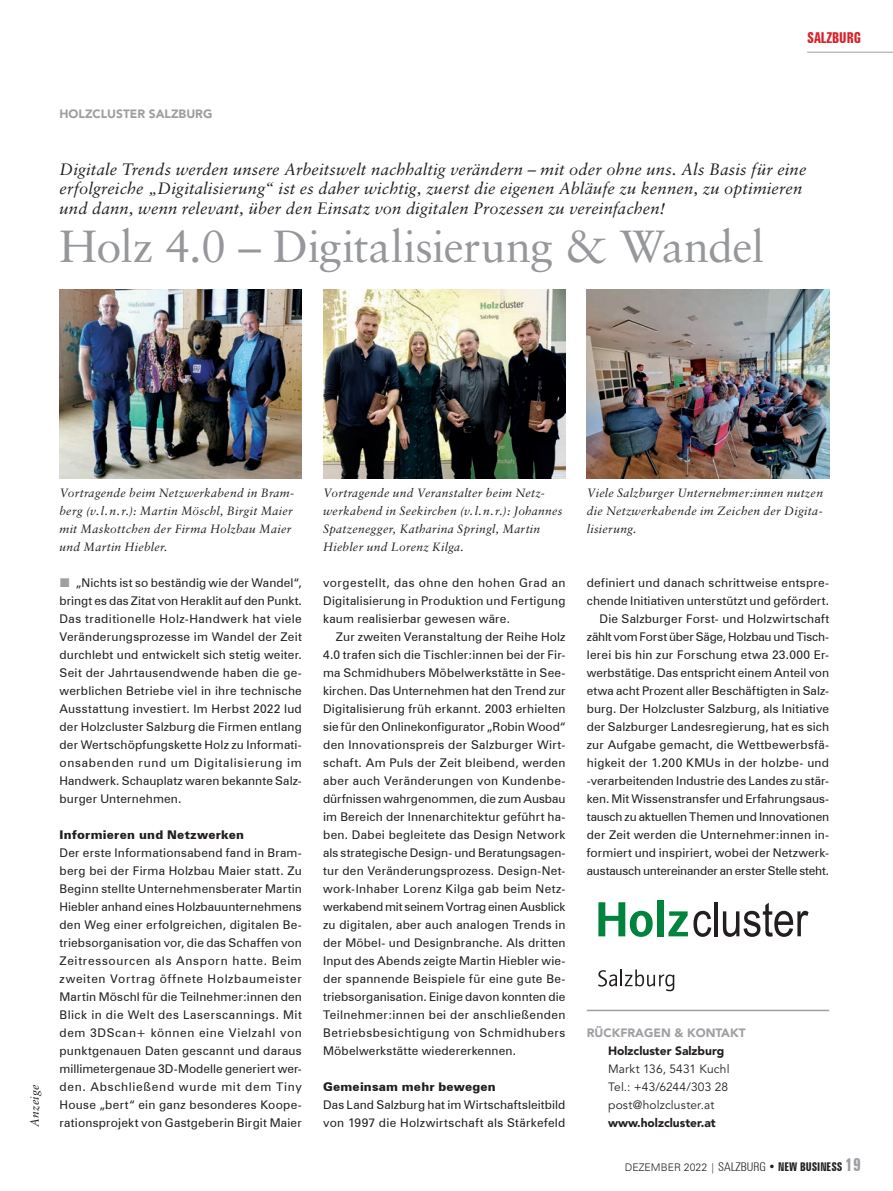
<style>
.page{position:relative;width:893px;height:1191px;background:#fff}
.page>*{position:absolute;margin:0;border:0;box-sizing:border-box;transform-origin:0 0}
.t1{font:45px "Sabon LT Std";letter-spacing:-.015em;color:#95979a}
.t2{font:italic 16.5px/19.5px "Sabon LT Std";letter-spacing:.01em;color:#231f20}
.t3{font:700 extra-condensed 15px "Zurich BT";color:#da2128}
.t4{font:12px/18px "Zurich BT";letter-spacing:.01em;color:#231f20;text-align:justify}
.t5{font:italic 12px/18px "Sabon LT Std";letter-spacing:.025em;color:#231f20}
.t6{font:12px/18px "Avenir LT Std";letter-spacing:.015em;color:#231f20}
.t7{font:900 12px "Zurich BT";letter-spacing:.015em;color:#231f20}
.t8{font:900 12px "Avenir LT Std";color:#9d9fa2}
.t9{font:900 12px "Avenir LT Std";color:#231f20}
.t10{font:300 10.5px "Zurich BT";color:#231f20}
.s1{font-stretch:condensed;font-size:12px}
.s2{font-weight:700;font-stretch:extra-condensed;font-size:12px}
.s3{font-weight:700;font-stretch:extra-condensed;font-size:18px;color:#9d9fa2}
</style>
<div class="page">
<hr style="left:807px;top:52px;width:86px;height:1px;background:#9d9fa2">
<img style="left:60px;top:290px;width:242px;height:188px">
<img style="left:323px;top:290px;width:243px;height:188px">
<img style="left:587px;top:290px;width:242px;height:188px">
<hr style="left:587px;top:1009px;width:242px;height:2px;background:#9d9fa2">
<svg style="left:598px;top:902px;width:55px;height:35px"></svg>
<div style="left:657px;top:899px;width:7px;height:37px;background:#00843d"></div>
<svg style="left:598px;top:969px;width:76px;height:22px"></svg>
<svg style="left:668px;top:910px;width:43px;height:27px"></svg>
<hr style="left:714px;top:902px;width:3px;height:34px;background:#231f20">
<svg style="left:723px;top:902px;width:85px;height:35px"></svg>
<p class="t8" style="left:60px;top:107px;width:154px">HOLZCLUSTER SALZBURG</p>
<p class="t3" style="left:807px;top:29px;width:55px">SALZBURG</p>
<p class="t2" style="left:60px;top:159px;width:748px">Digitale Trends werden unsere Arbeitswelt nachhaltig verändern – mit oder ohne uns. Als Basis für eine erfolgreiche „Digitalisierung“ ist es daher wichtig, zuerst die eigenen Abläufe zu kennen, zu optimieren und dann, wenn relevant, über den Einsatz von digitalen Prozessen zu vereinfachen!</p>
<h1 class="t1" style="left:60px;top:219px;width:706px">Holz 4.0 – Digitalisierung &amp; Wandel</h1>
<p class="t5" style="left:26px;top:1126px;width:44px;rotate:-90deg">Anzeige</p>
<p class="t5" style="left:60px;top:483px;width:236px">Vortragende beim Netzwerkabend in Bram&shy;berg (v. l. n. r.): Martin Möschl, Birgit Maier mit Maskottchen der Firma Holzbau Maier und Martin Hiebler.</p>
<p class="t4" style="left:60px;top:573px;width:244px;text-indent:17px">„Nichts ist so beständig wie der Wandel“, bringt es das Zitat von Heraklit auf den Punkt.<br>Das traditionelle Holz-Handwerk hat viele Veränderungsprozesse im Wandel der Zeit durchlebt und entwickelt sich stetig weiter.<br>Seit der Jahrtausendwende haben die ge&shy;werblichen Betriebe viel in ihre technische Ausstattung investiert. Im Herbst 2022 lud der Holzcluster Salzburg die Firmen entlang der Wertschöpfungskette Holz zu Informati&shy;onsabenden rund um Digitalisierung im Handwerk. Schauplatz waren bekannte Salz&shy;burger Unternehmen.</p>
<p class="t7" style="left:60px;top:827px;width:186px">Informieren und Netzwerken</p>
<p class="t4" style="left:60px;top:843px;width:244px">Der erste Informationsabend fand in Bram&shy;berg bei der Firma Holzbau Maier statt. Zu Beginn stellte Unternehmensberater Martin Hiebler anhand eines Holzbauunternehmens den Weg einer erfolgreichen, digitalen Be&shy;triebsorganisation vor, die das Schaffen von Zeitressourcen als Ansporn hatte. Beim zweiten Vortrag öffnete Holzbaumeister Martin Möschl für die Teilnehmer:innen den Blick in die Welt des Laserscannings. Mit dem 3DScan+ können eine Vielzahl von punktgenauen Daten gescannt und daraus millimetergenaue 3D-Modelle generiert wer&shy;den. Abschließend wurde mit dem Tiny House „bert“ ein ganz besonderes Koope&shy;rationsprojekt von Gastgeberin Birgit Maier</p>
<p class="t5" style="left:323px;top:483px;width:241px">Vortragende und Veranstalter beim Netz&shy;werkabend in Seekirchen (v. l. n. r.): Johannes Spatzenegger, Katharina Springl, Martin Hiebler und Lorenz Kilga.</p>
<p class="t5" style="left:587px;top:483px;width:238px;text-align:justify">Viele Salzburger Unternehmer:innen nutzen die Netzwerkabende im Zeichen der Digita&shy;lisierung.</p>
<p class="t4" style="left:323px;top:573px;width:244px">vorgestellt, das ohne den hohen Grad an Digitalisierung in Produktion und Fertigung kaum realisierbar gewesen wäre.</p>
<p class="t4" style="left:323px;top:627px;width:244px;text-indent:13px">Zur zweiten Veranstaltung der Reihe Holz 4.0 trafen sich die Tisch le r:in nen bei der Fir&shy;ma Schmidhubers Möbelwerkstätte in See&shy;kirchen. Das Unternehmen hat den Trend zur Digitalisierung früh erkannt. 2003 erhielten sie für den Onlinekonfigurator „Robin Wood“ den Innovationspreis der Salzburger Wirt&shy;schaft. Am Puls der Zeit bleibend, werden aber auch Veränderungen von Kundenbe&shy;dürfnissen wahrgenommen, die zum Ausbau im Bereich der Innenarchitektur geführt ha&shy;ben. Dabei begleitete das Design Network als strategische Design- und Beratungsagen&shy;tur den Veränderungsprozess. Design-Net&shy;work-Inhaber Lorenz Kilga gab beim Netz&shy;werkabend mit seinem Vortrag einen Ausblick zu digitalen, aber auch analogen Trends in der Möbel- und Designbranche. Als dritten Input des Abends zeigte Martin Hiebler wie&shy;der spannende Beispiele für eine gute Be&shy;triebsorganisation. Einige davon konnten die Teilnehmer:innen bei der anschließenden Betriebsbesichtigung von Schmidhubers Möbelwerkstätte wiedererkennen.</p>
<p class="t7" style="left:323px;top:1079px;width:174px">Gemeinsam mehr bewegen</p>
<p class="t4" style="left:323px;top:1095px;width:244px">Das Land Salzburg hat im Wirtschaftsleitbild von 1997 die Holzwirtschaft als Stärkefeld</p>
<p class="t4" style="left:587px;top:573px;width:244px;text-align:right">definiert und danach schrittweise entspre&shy;chende Initiativen unterstützt und gefördert.<br>Die Salzburger Forst- und Holzwirtschaft zählt vom Forst über Säge, Holzbau und Tisch&shy;lerei bis hin zur Forschung etwa 23.000 Er&shy;werbstätige. Das entspricht einem Anteil von etwa acht Prozent aller Beschäftigten in Salz&shy;burg. Der Holzcluster Salzburg, als Initiative der Salzburger Landesregierung, hat es sich zur Aufgabe gemacht, die Wettbewerbsfä&shy;higkeit der 1.200 KMUs in der holzbe- und -verarbeitenden Industrie des Landes zu stär&shy;ken. Mit Wissenstransfer und Erfahrungsaus&shy;tausch zu aktuellen Themen und Innovationen der Zeit werden die Unter neh me r:in nen in&shy;formiert und inspiriert, wobei der Netzwerk&shy;austausch untereinander an erster Stelle steht.</p>
<p class="t8" style="left:587px;top:1025px;width:160px">RÜCKFRAGEN &amp; KONTAKT</p>
<p class="t9" style="left:608px;top:1043px;width:118px">Holzcluster Salzburg</p>
<p class="t6" style="left:608px;top:1060px;width:123px">Markt 136, 5431 Kuchl<br>Tel.: +43/6244/303 28 post@holzcluster.at</p>
<p class="t9" style="left:608px;top:1115px;width:109px">www.holzcluster.at</p>
<p class="t10" style="left:625px;top:1160px;width:238px">DEZEMBER 2022 | <span class="s1">SALZBURG</span> <span class="s2">• NEW BUSINESS</span> <span class="s3">19</span></p>
</div>
